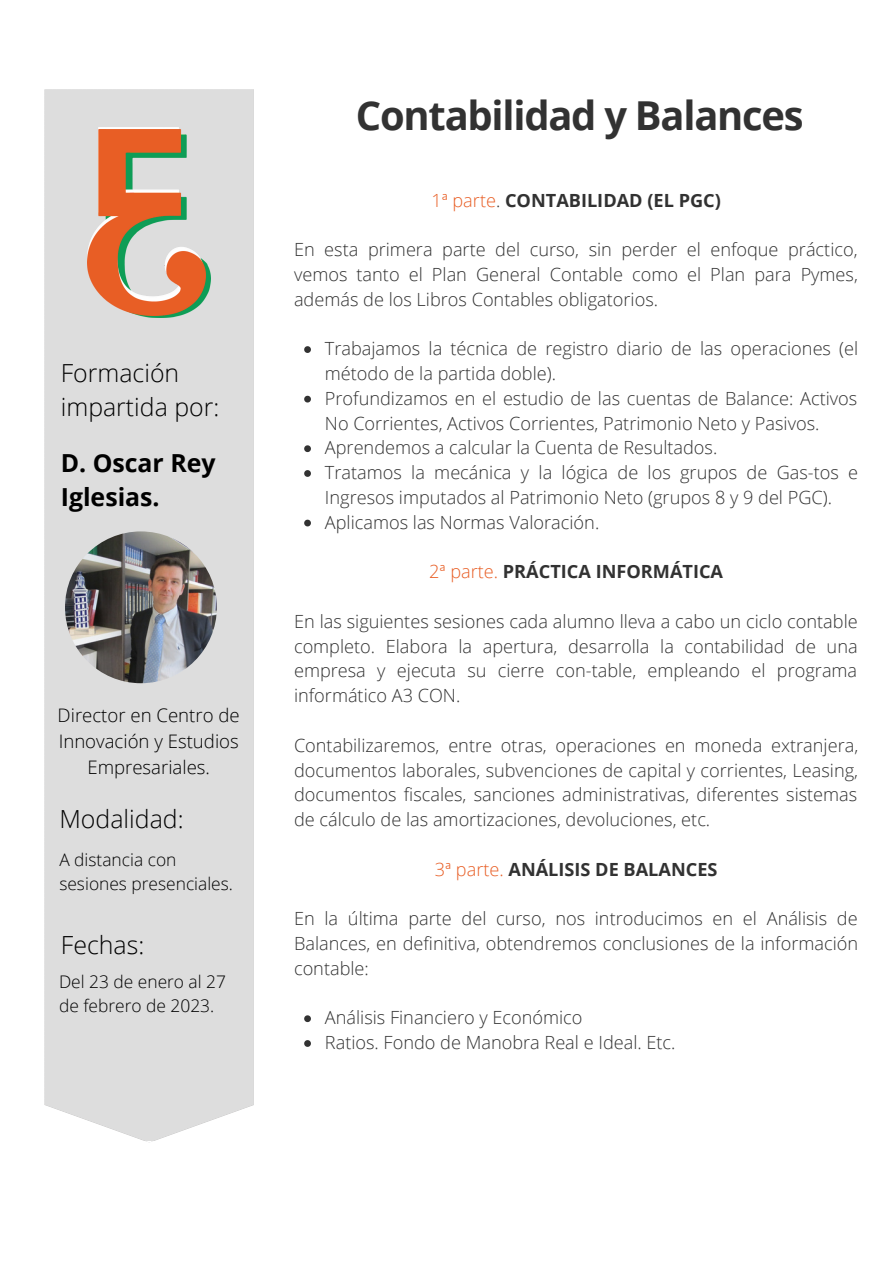
<style>
.page{position:relative;width:894px;height:1264px;background:#fff}
.page>*{position:absolute;margin:0;border:0;box-sizing:border-box;transform-origin:0 0}
.t1{font:700 39.9px "Open Sans";letter-spacing:-.03em;color:#323232}
.t2{font:300 24.9px/33.8px "Open Sans";color:#000}
.t3{font:700 24.9px/33.8px "Open Sans";color:#000}
.t4{font:300 18.6px/26px "Open Sans";color:#000;text-align:center}
.t5{font:300 18.15px/24.8px "Open Sans";color:#323232;text-align:justify}
.t6{font:700 18.15px "Open Sans";color:#323232}
.t7{font:300 17.4px/23.7px "Open Sans";color:#000}
.s1{font-weight:300;color:#e85e25}
.s2{font-weight:300}
</style>
<div class="page">
<div style="left:44px;top:89px;width:210px;height:1053px;background:#ddd"></div>
<svg style="left:304px;top:346px;width:7px;height:7px"></svg>
<svg style="left:304px;top:396px;width:7px;height:6px"></svg>
<svg style="left:304px;top:445px;width:7px;height:7px"></svg>
<svg style="left:304px;top:470px;width:7px;height:7px"></svg>
<svg style="left:304px;top:519px;width:7px;height:7px"></svg>
<svg style="left:304px;top:1015px;width:7px;height:7px"></svg>
<svg style="left:304px;top:1040px;width:7px;height:6px"></svg>
<img style="left:87px;top:128px;width:123px;height:189px">
<img style="left:87px;top:130px;width:119px;height:186px">
<img style="left:65px;top:531px;width:152px;height:152px;border-radius:50%">
<h2 class="t2" style="left:61px;top:355px;width:160px">Formación impartida por:</h2>
<h2 class="t3" style="left:61px;top:446px;width:156px">D. Oscar Rey<br>Iglesias.</h2>
<p class="t4" style="left:58px;top:701px;width:183px">Director en Centro de<br>Innovación y Estudios<br>Empresariales.</p>
<h2 class="t2" style="left:59px;top:801px;width:126px">Modalidad:</h2>
<p class="t7" style="left:59px;top:847px;width:175px">A distancia con sesiones presenciales.</p>
<h2 class="t2" style="left:61px;top:927px;width:85px">Fechas:</h2>
<p class="t7" style="left:59px;top:969px;width:168px">Del 23 de enero al 27 de febrero de 2023.</p>
<h1 class="t1" style="left:356px;top:88px;width:449px">Contabilidad y Balances</h1>
<p class="t6" style="left:431px;top:187px;width:291px"><span class="s1">1ª parte</span><span class="s2">.</span> CONTABILIDAD (EL PGC)</p>
<p class="t5" style="left:294px;top:237px;width:565px">En esta primera parte del curso, sin perder el enfoque práctico, vemos tanto el Plan General Contable como el Plan para Pymes, además de los Libros Contables obligatorios.</p>
<p class="t5" style="left:325px;top:336px;width:534px;text-align:left">Trabajamos la técnica de registro diario de las operaciones (el método de la partida doble).<br>Profundizamos en el estudio de las cuentas de Balance: Activos No Corrientes, Activos Corrientes, Patrimonio Neto y Pasivos.<br>Aprendemos a calcular la Cuenta de Resultados.<br>Tratamos la mecánica y la lógica de los grupos de Gas-tos e Ingresos imputados al Patrimonio Neto (grupos 8 y 9 del PGC).<br>Aplicamos las Normas Valoración.</p>
<p class="t6" style="left:429px;top:559px;width:295px"><span class="s1">2ª parte.</span> PRÁCTICA INFORMÁTICA</p>
<p class="t5" style="left:294px;top:608px;width:565px">En las siguientes sesiones cada alumno lleva a cabo un ciclo contable completo. Elabora la apertura, desarrolla la contabilidad de una empresa y ejecuta su cierre con-table, empleando el programa informático A3 CON.</p>
<p class="t5" style="left:294px;top:732px;width:565px">Contabilizaremos, entre otras, operaciones en moneda extranjera, documentos laborales, subvenciones de capital y corrientes, Leasing, documentos fiscales, sanciones administrativas, diferentes sistemas de cálculo de las amortizaciones, devoluciones, etc.</p>
<p class="t6" style="left:434px;top:856px;width:284px"><span class="s1">3ª parte.</span> ANÁLISIS DE BALANCES</p>
<p class="t5" style="left:294px;top:905px;width:565px">En la última parte del curso, nos introducimos en el Análisis de Balances, en definitiva, obtendremos conclusiones de la información contable:</p>
<p class="t5" style="left:325px;top:1004px;width:352px">Análisis Financiero y Económico<br>Ratios. Fondo de Manobra Real e Ideal. Etc.</p>
</div>
